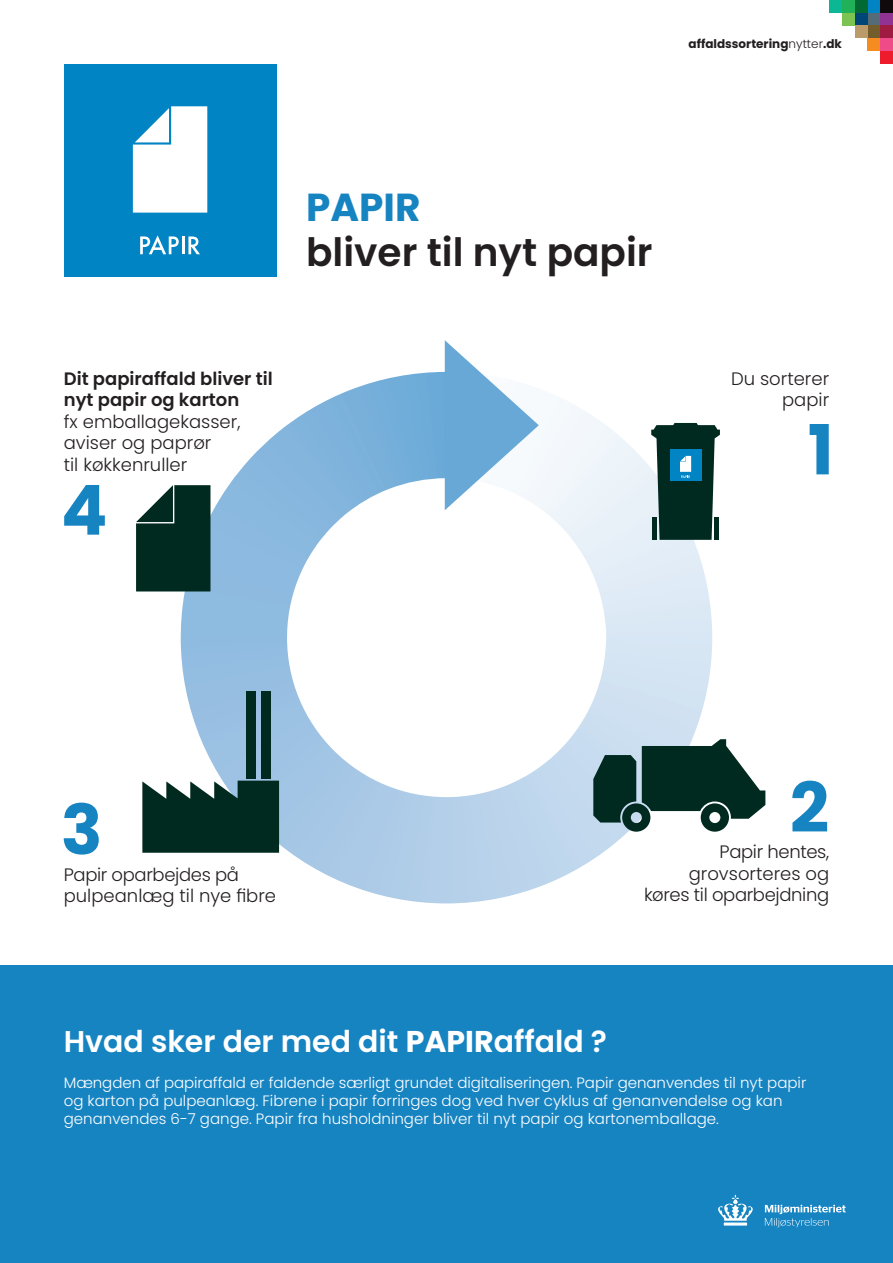
<style>
.page{position:relative;width:893px;height:1263px;background:#fff}
.page>*{position:absolute;margin:0;border:0;box-sizing:border-box;transform-origin:0 0}
.t1{font:700 69px "Poppins";color:#1784c2}
.t2{font:600 39px "Poppins";color:#231f20}
.t3{font:700 39px "Poppins";color:#1784c2}
.t4{font:600 30px "Poppins";color:#fff}
.t5{font:300 18px/21.6px "Poppins";color:#231f20}
.t6{font:300 18px "Poppins";letter-spacing:-.02em;color:#231f20}
.t7{font:600 18px/21.6px "Poppins";color:#231f20}
.t8{font:300 15px/18px "Poppins";color:#fff}
.t9{font:700 12px "Poppins";color:#231f20}
.s1{font-weight:300}
.s2{font-weight:700}
</style>
<div class="page">
<div style="left:0;top:965px;width:893px;height:298px;background:#1784c2"></div>
<img style="left:181px;top:372px;width:531px;height:531px">
<svg style="left:445px;top:340px;width:94px;height:170px"></svg>
<div style="left:64px;top:64px;width:212px;height:212px;background:#0084c3"></div>
<svg style="left:140px;top:235px;width:39px;height:19px"></svg>
<hr style="left:182px;top:236px;width:3px;height:18px;background:#fff">
<svg style="left:188px;top:236px;width:12px;height:18px"></svg>
<svg style="left:133px;top:106px;width:74px;height:107px;background:#e1f0f7"></svg>
<svg style="left:651px;top:423px;width:69px;height:117px;background:#2e5a5a"></svg>
<svg style="left:136px;top:483px;width:74px;height:108px;background:#1e4339"></svg>
<svg style="left:593px;top:739px;width:172px;height:93px"></svg>
<svg style="left:142px;top:781px;width:137px;height:72px;background:#163c33"></svg>
<div style="left:246px;top:691px;width:9px;height:88px;background:#002a1f"></div>
<div style="left:261px;top:691px;width:10px;height:88px;background:#002a1f"></div>
<div style="left:880px;top:0;width:13px;height:13px;background:#110a0c"></div>
<div style="left:880px;top:13px;width:13px;height:13px;background:#903393"></div>
<div style="left:867px;top:0;width:13px;height:13px;background:#0084c3"></div>
<div style="left:867px;top:13px;width:13px;height:13px;background:#556c78"></div>
<div style="left:855px;top:0;width:12px;height:13px;background:#016a32"></div>
<div style="left:855px;top:13px;width:12px;height:13px;background:#004778"></div>
<div style="left:842px;top:0;width:13px;height:13px;background:#21b259"></div>
<div style="left:842px;top:13px;width:13px;height:13px;background:#7cc352"></div>
<div style="left:880px;top:26px;width:13px;height:12px;background:#a01b41"></div>
<div style="left:880px;top:38px;width:13px;height:13px;background:#ef4b89"></div>
<div style="left:867px;top:26px;width:13px;height:12px;background:#735d2c"></div>
<div style="left:867px;top:38px;width:13px;height:13px;background:#f68b1f"></div>
<div style="left:855px;top:26px;width:12px;height:12px;background:#bb9b69"></div>
<div style="left:880px;top:51px;width:13px;height:13px;background:#ee1b2d"></div>
<div style="left:829px;top:0;width:13px;height:13px;background:#0cb795"></div>
<svg style="left:718px;top:1195px;width:35px;height:30px"></svg>
<svg style="left:765px;top:1205px;width:81px;height:22px"></svg>
<p class="t9" style="left:688px;top:36px;width:155px">affaldssortering<span class="s1">nytter</span>.dk</p>
<p class="t3" style="left:306px;top:184px;width:116px">PAPIR</p>
<p class="t2" style="left:306px;top:229px;width:348px">bliver til nyt papir</p>
<p class="t7" style="left:64px;top:368px;width:211px">Dit papiraffald bliver til nyt papir og karton</p>
<p class="t5" style="left:64px;top:411px;width:178px">fx emballagekasser, aviser og paprør</p>
<p class="t5" style="left:64px;top:454px;width:125px">til køkkenruller</p>
<p class="t1" style="left:61px;top:470px;width:48px">4</p>
<p class="t5" style="left:731px;top:368px;width:100px">Du sorterer</p>
<p class="t5" style="left:782px;top:389px;width:49px">papir</p>
<p class="t1" style="left:808px;top:410px;width:27px">1</p>
<p class="t1" style="left:61px;top:790px;width:43px">3</p>
<p class="t6" style="left:64px;top:864px;width:177px">Papir oparbejdes på</p>
<p class="t5" style="left:64px;top:885px;width:214px">pulpeanlæg til nye fibre</p>
<p class="t1" style="left:790px;top:768px;width:41px">2</p>
<p class="t6" style="left:720px;top:841px;width:111px">Papir hentes,</p>
<p class="t5" style="left:689px;top:863px;width:142px">grovsorteres og</p>
<p class="t6" style="left:644px;top:884px;width:187px">køres til oparbejdning</p>
<p class="t4" style="left:64px;top:1024px;width:545px">Hvad sker der med dit <span class="s2">PAPIR</span>affald ?</p>
<p class="t8" style="left:64px;top:1074px;width:744px">Mængden af papiraffald er faldende særligt grundet digitaliseringen. Papir genanvendes til nyt papir og karton på pulpeanlæg. Fibrene i papir forringes dog ved hver cyklus af genanvendelse og kan genanvendes 6-7 gange. Papir fra husholdninger bliver til nyt papir og kartonemballage.</p>
</div>
